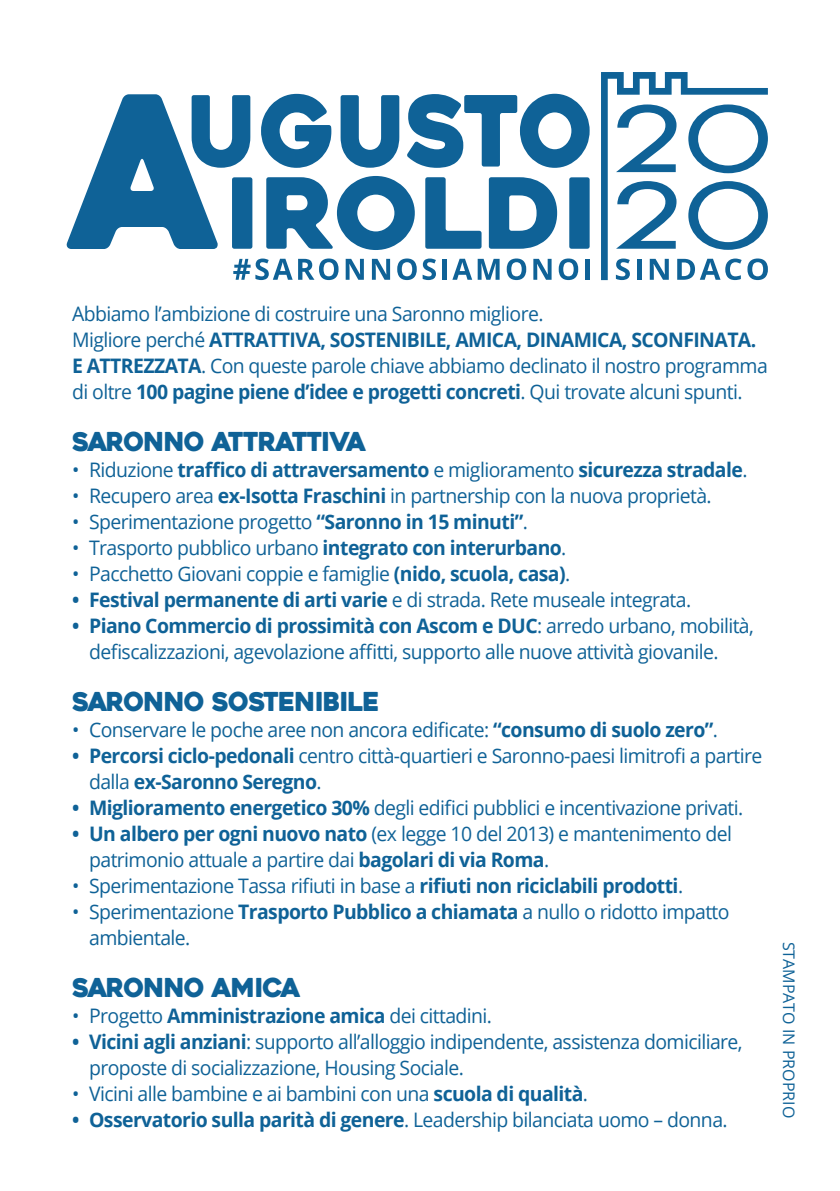
<style>
.page{position:relative;width:840px;height:1191px;background:#fff}
.page>*{position:absolute;margin:0;border:0;box-sizing:border-box;transform-origin:0 0}
.t1{font:26px "Heavitas";letter-spacing:-.03em;color:#0f6297}
.t2{font:20px/26px "Open Sans";letter-spacing:-.03em;color:#0f6297}
.t3{font:700 20px "Open Sans";letter-spacing:-.03em;color:#0f6297}
.t4{font:16px "Open Sans";color:#0f6297}
.s1{font-weight:700}
.s2{font-weight:400}
</style>
<div class="page">
<svg style="left:261px;top:94px;width:70px;height:74px"></svg>
<svg style="left:340px;top:95px;width:59px;height:73px"></svg>
<svg style="left:407px;top:94px;width:182px;height:74px"></svg>
<svg style="left:67px;top:94px;width:185px;height:155px"></svg>
<svg style="left:266px;top:176px;width:148px;height:74px"></svg>
<svg style="left:425px;top:177px;width:56px;height:72px"></svg>
<svg style="left:488px;top:177px;width:69px;height:72px"></svg>
<svg style="left:569px;top:177px;width:20px;height:72px"></svg>
<svg style="left:233px;top:258px;width:59px;height:22px"></svg>
<svg style="left:298px;top:258px;width:40px;height:22px"></svg>
<svg style="left:345px;top:259px;width:18px;height:21px"></svg>
<svg style="left:371px;top:259px;width:19px;height:21px"></svg>
<svg style="left:397px;top:258px;width:19px;height:22px"></svg>
<svg style="left:422px;top:258px;width:14px;height:22px"></svg>
<hr style="left:442px;top:259px;width:4px;height:21px;background:#0f6297">
<svg style="left:452px;top:259px;width:47px;height:21px"></svg>
<svg style="left:506px;top:258px;width:20px;height:22px"></svg>
<svg style="left:533px;top:259px;width:18px;height:21px"></svg>
<svg style="left:558px;top:258px;width:20px;height:22px"></svg>
<hr style="left:585px;top:259px;width:4px;height:21px;background:#0f6297">
<svg style="left:601px;top:72px;width:166px;height:208px"></svg>
<p class="t2" style="left:72px;top:300px;width:697px">Abbiamo l’ambizione di costruire una Saronno migliore.<br>Migliore perché <span class="s1">ATTRATTIVA, SOSTENIBILE, AMICA, DINAMICA, SCONFINATA.<br>E ATTREZZATA</span>. Con queste parole chiave abbiamo declinato il nostro programma di oltre <span class="s1">100 pagine piene d’idee e progetti concreti</span>. Qui trovate alcuni spunti.</p>
<h1 class="t1" style="left:72px;top:425px;width:296px">SARONNO ATTRATTIVA</h1>
<p class="t3" style="left:72px;top:455px;width:676px"><span class="s2">• Riduzione</span> traffico di attraversamento <span class="s2">e miglioramento</span> sicurezza stradale<span class="s2">.</span></p>
<p class="t2" style="left:72px;top:482px;width:641px">• Recupero area <span class="s1">ex-Isotta Fraschini</span> in partnership con la nuova proprietà.</p>
<p class="t2" style="left:72px;top:508px;width:457px">• Sperimentazione progetto <span class="s1">“Saronno in 15 minuti”</span>.</p>
<p class="t2" style="left:72px;top:534px;width:495px">• Trasporto pubblico urbano <span class="s1">integrato con interurbano</span>.</p>
<p class="t2" style="left:72px;top:560px;width:499px">• Pacchetto Giovani coppie e famiglie <span class="s1">(nido, scuola, casa)</span>.</p>
<p class="t2" style="left:72px;top:586px;width:620px"><span class="s1">• Festival permanente di arti varie</span> e di strada. Rete museale integrata.</p>
<p class="t2" style="left:89px;top:612px;width:666px;text-indent:-17px"><span class="s1">• Piano Commercio di prossimità con Ascom e DUC</span>: arredo urbano, mobilità, defiscalizzazioni, agevolazione affitti, supporto alle nuove attività giovanile.</p>
<h1 class="t1" style="left:72px;top:685px;width:309px">SARONNO SOSTENIBILE</h1>
<p class="t2" style="left:72px;top:716px;width:647px">• Conservare le poche aree non ancora edificate: <span class="s1">“consumo di suolo zero”</span>.</p>
<p class="t2" style="left:89px;top:742px;width:674px;text-indent:-17px"><span class="s1">• Percorsi ciclo-pedonali</span> centro città-quartieri e Saronno-paesi limitrofi a partire dalla <span class="s1">ex-Saronno Seregno</span>.</p>
<p class="t2" style="left:72px;top:794px;width:672px"><span class="s1">• Miglioramento energetico 30%</span> degli edifici pubblici e incentivazione privati.</p>
<p class="t2" style="left:89px;top:820px;width:644px;text-indent:-17px"><span class="s1">• Un albero per ogni nuovo nato</span> (ex legge 10 del 2013) e mantenimento del patrimonio attuale a partire dai <span class="s1">bagolari di via Roma</span>.</p>
<p class="t2" style="left:72px;top:872px;width:612px">• Sperimentazione Tassa rifiuti in base a <span class="s1">rifiuti non riciclabili prodotti</span>.</p>
<p class="t2" style="left:89px;top:898px;width:641px;text-indent:-17px">• Sperimentazione <span class="s1">Trasporto Pubblico a chiamata</span> a nullo o ridotto impatto ambientale.</p>
<h1 class="t1" style="left:72px;top:971px;width:230px">SARONNO AMICA</h1>
<p class="t2" style="left:72px;top:1002px;width:421px">• Progetto <span class="s1">Amministrazione amica</span> dei cittadini.</p>
<p class="t2" style="left:89px;top:1028px;width:654px;text-indent:-17px"><span class="s1">• Vicini agli anziani</span>: supporto all’alloggio indipendente, assistenza domiciliare, proposte di socializzazione, Housing Sociale.</p>
<p class="t2" style="left:72px;top:1080px;width:517px">• Vicini alle bambine e ai bambini con una <span class="s1">scuola di qualità</span>.</p>
<p class="t3" style="left:72px;top:1105px;width:656px">• Osservatorio sulla parità di genere<span class="s2">. Leadership bilanciata uomo – donna.</span></p>
<p class="t4" style="left:799px;top:941px;width:178px;rotate:90deg">STAMPATO IN PROPRIO</p>
</div>
